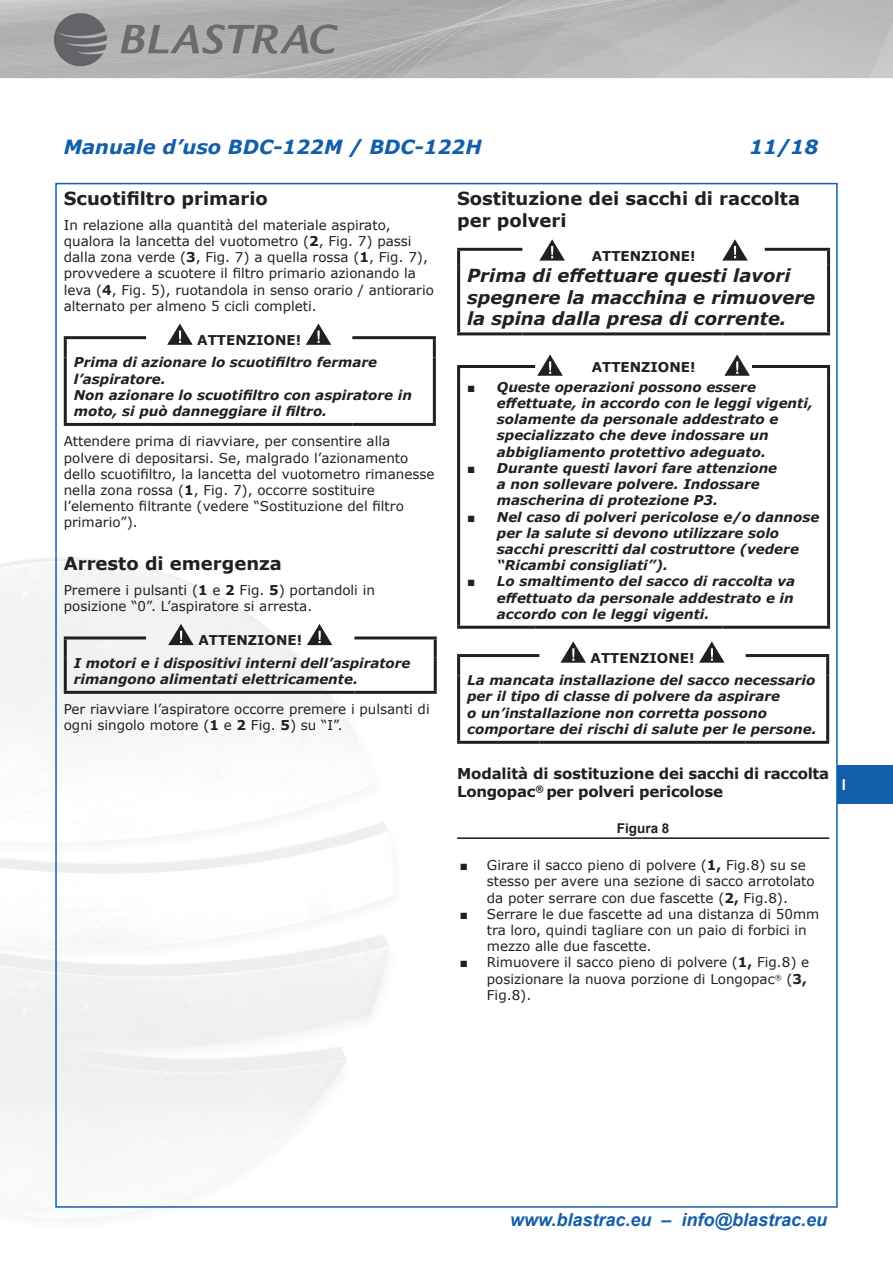
<style>
.page{position:relative;width:893px;height:1263px;background:#fff}
.page>*{position:absolute;margin:0;border:0;box-sizing:border-box;transform-origin:0 0}
.t1{font:italic 700 19.5px "Verdana";color:#135eab}
.ATTENZIONE_TESTO{font:italic 700 18px/21.6px "Verdana";color:#231f20}
.TITOLO_2{font:700 18px/21.6px "Verdana";color:#231f20}
.t2{font:italic 700 18px "Arial";color:#135eab}
.TITOLO_3{font:700 15px/18px "Verdana";letter-spacing:-.02em;color:#231f20}
.t3{font:700 15px "Arial";color:#fff}
.TESTO{font:13.5px/16.2px "Verdana";color:#231f20}
.ATTENZIONE_TESTO-2{font:italic 700 13.5px/16.2px "Verdana";color:#231f20}
.ATTENZIONE{font:700 13.5px "Verdana";color:#231f20}
.FIGURA{font:700 13.5px "Arial";color:#231f20}
.s1{font-weight:700}
.s2{font-family:"Arial";font-weight:400;font-style:normal}
.s3{font-family:"Arial"}
</style>
<div class="page">
<img style="left:1px;top:0;width:892px;height:1210px">
<svg style="left:121px;top:24px;width:216px;height:30px"></svg>
<div style="left:838px;top:765px;width:55px;height:39px;background:#135eab"></div>
<hr style="left:64px;top:339px;width:3px;height:18px;background:#231f20">
<hr style="left:64px;top:336px;width:82px;height:3px;background:#231f20">
<hr style="left:433px;top:339px;width:3px;height:18px;background:#231f20">
<hr style="left:352px;top:336px;width:84px;height:3px;background:#231f20">
<hr style="left:64px;top:357px;width:3px;height:66px;background:#231f20">
<hr style="left:433px;top:357px;width:3px;height:66px;background:#231f20">
<hr style="left:64px;top:423px;width:82px;height:3px;background:#231f20">
<hr style="left:146px;top:423px;width:206px;height:3px;background:#231f20">
<hr style="left:352px;top:423px;width:84px;height:3px;background:#231f20">
<svg style="left:166px;top:323px;width:28px;height:23px"></svg>
<svg style="left:304px;top:323px;width:29px;height:23px"></svg>
<hr style="left:64px;top:639px;width:3px;height:19px;background:#231f20">
<hr style="left:64px;top:636px;width:82px;height:3px;background:#231f20">
<hr style="left:434px;top:639px;width:3px;height:19px;background:#231f20">
<hr style="left:354px;top:636px;width:83px;height:3px;background:#231f20">
<hr style="left:64px;top:658px;width:3px;height:33px;background:#231f20">
<hr style="left:434px;top:658px;width:3px;height:33px;background:#231f20">
<hr style="left:64px;top:691px;width:82px;height:3px;background:#231f20">
<hr style="left:146px;top:691px;width:208px;height:3px;background:#231f20">
<hr style="left:354px;top:691px;width:83px;height:3px;background:#231f20">
<svg style="left:167px;top:623px;width:28px;height:23px"></svg>
<svg style="left:305px;top:623px;width:29px;height:23px"></svg>
<hr style="left:457px;top:838px;width:372px;height:1px;background:#231f20">
<hr style="left:457px;top:251px;width:3px;height:14px;background:#231f20">
<hr style="left:457px;top:248px;width:65px;height:3px;background:#231f20">
<hr style="left:827px;top:251px;width:3px;height:14px;background:#231f20">
<hr style="left:765px;top:248px;width:65px;height:3px;background:#231f20">
<hr style="left:457px;top:265px;width:3px;height:67px;background:#231f20">
<hr style="left:827px;top:265px;width:3px;height:67px;background:#231f20">
<hr style="left:457px;top:332px;width:65px;height:3px;background:#231f20">
<hr style="left:522px;top:332px;width:43px;height:3px;background:#231f20">
<hr style="left:565px;top:332px;width:157px;height:3px;background:#231f20">
<hr style="left:722px;top:332px;width:43px;height:3px;background:#231f20">
<hr style="left:765px;top:332px;width:65px;height:3px;background:#231f20">
<svg style="left:539px;top:239px;width:26px;height:22px"></svg>
<svg style="left:722px;top:239px;width:26px;height:22px"></svg>
<hr style="left:457px;top:368px;width:3px;height:14px;background:#231f20">
<hr style="left:457px;top:365px;width:78px;height:3px;background:#231f20">
<hr style="left:827px;top:368px;width:3px;height:14px;background:#231f20">
<hr style="left:752px;top:365px;width:78px;height:3px;background:#231f20">
<hr style="left:457px;top:382px;width:3px;height:244px;background:#231f20">
<hr style="left:827px;top:382px;width:3px;height:244px;background:#231f20">
<hr style="left:457px;top:626px;width:78px;height:3px;background:#231f20">
<hr style="left:535px;top:626px;width:30px;height:3px;background:#231f20">
<hr style="left:565px;top:626px;width:157px;height:3px;background:#231f20">
<hr style="left:722px;top:626px;width:30px;height:3px;background:#231f20">
<hr style="left:752px;top:626px;width:78px;height:3px;background:#231f20">
<svg style="left:536px;top:354px;width:28px;height:22px"></svg>
<svg style="left:723px;top:354px;width:28px;height:22px"></svg>
<hr style="left:457px;top:657px;width:3px;height:18px;background:#231f20">
<hr style="left:457px;top:654px;width:82px;height:3px;background:#231f20">
<hr style="left:826px;top:657px;width:3px;height:18px;background:#231f20">
<hr style="left:746px;top:654px;width:83px;height:3px;background:#231f20">
<hr style="left:457px;top:675px;width:3px;height:66px;background:#231f20">
<hr style="left:826px;top:675px;width:3px;height:66px;background:#231f20">
<hr style="left:457px;top:741px;width:82px;height:3px;background:#231f20">
<hr style="left:539px;top:741px;width:207px;height:3px;background:#231f20">
<hr style="left:746px;top:741px;width:83px;height:3px;background:#231f20">
<svg style="left:559px;top:641px;width:28px;height:22px"></svg>
<svg style="left:698px;top:641px;width:28px;height:22px"></svg>
<h1 class="t1" style="left:64px;top:133px;width:420px">Manuale d’uso BDC-122M / BDC-122H</h1>
<h1 class="t1" style="left:749px;top:133px;width:70px">11/18</h1>
<p class="TITOLO_2" style="left:64px;top:187px;width:206px">Scuotifiltro primario</p>
<p class="TESTO" style="left:64px;top:217px;width:372px">In relazione alla quantità del materiale aspirato, qualora la lancetta del vuotometro (<span class="s1">2</span>, Fig. 7) passi dalla zona verde (<span class="s1">3</span>, Fig. 7) a quella rossa (<span class="s1">1</span>, Fig. 7), provvedere a scuotere il filtro primario azionando la leva (<span class="s1">4</span>, Fig. 5), ruotandola in senso orario / antiorario alternato per almeno 5 cicli completi.</p>
<p class="ATTENZIONE" style="left:197px;top:330px;width:105px">ATTENZIONE!</p>
<p class="ATTENZIONE_TESTO-2" style="left:74px;top:354px;width:305px">Prima di azionare lo scuotifiltro fermare l’aspiratore.</p>
<p class="ATTENZIONE_TESTO-2" style="left:74px;top:386px;width:340px">Non azionare lo scuotifiltro con aspiratore in moto, si può danneggiare il filtro.</p>
<p class="TESTO" style="left:64px;top:433px;width:372px">Attendere prima di riavviare, per consentire alla polvere di depositarsi. Se, malgrado l’azionamento dello scuotifiltro, la lancetta del vuotometro rimanesse nella zona rossa (<span class="s1">1</span>, Fig. 7), occorre sostituire l’elemento filtrante (vedere “Sostituzione del filtro primario”).</p>
<p class="TITOLO_2" style="left:64px;top:552px;width:220px">Arresto di emergenza</p>
<p class="TESTO" style="left:64px;top:582px;width:313px">Premere i pulsanti (<span class="s1">1</span> e <span class="s1">2</span> Fig. <span class="s1">5</span>) portandoli in posizione “0”. L’aspiratore si arresta.</p>
<p class="ATTENZIONE" style="left:198px;top:631px;width:105px">ATTENZIONE!</p>
<p class="ATTENZIONE_TESTO-2" style="left:74px;top:654px;width:338px">I motori e i dispositivi interni dell’aspiratore rimangono alimentati elettricamente.</p>
<p class="TESTO" style="left:64px;top:701px;width:367px">Per riavviare l’aspiratore occorre premere i pulsanti di ogni singolo motore (<span class="s1">1</span> e <span class="s1">2</span> Fig. <span class="s1">5</span>) su “I”.</p>
<p class="TITOLO_2" style="left:457px;top:187px;width:345px">Sostituzione dei sacchi di raccolta per polveri</p>
<p class="ATTENZIONE" style="left:592px;top:246px;width:105px">ATTENZIONE!</p>
<p class="ATTENZIONE_TESTO" style="left:467px;top:264px;width:350px">Prima di effettuare questi lavori spegnere la macchina e rimuovere la spina dalla presa di corrente.</p>
<p class="ATTENZIONE" style="left:592px;top:358px;width:105px">ATTENZIONE!</p>
<p class="ATTENZIONE_TESTO-2" style="left:497px;top:379px;width:317px;text-indent:-30px"><span class="s2">■</span> Queste operazioni possono essere effettuate, in accordo con le leggi vigenti, solamente da personale addestrato e specializzato che deve indossare un abbigliamento protettivo adeguato.</p>
<p class="ATTENZIONE_TESTO-2" style="left:497px;top:460px;width:282px;text-indent:-30px"><span class="s2">■</span> Durante questi lavori fare attenzione a non sollevare polvere. Indossare mascherina di protezione P3.</p>
<p class="ATTENZIONE_TESTO-2" style="left:497px;top:508px;width:324px;text-indent:-30px"><span class="s2">■</span> Nel caso di polveri pericolose e/o dannose per la salute si devono utilizzare solo sacchi prescritti dal costruttore (vedere “Ricambi consigliati”).</p>
<p class="ATTENZIONE_TESTO-2" style="left:497px;top:573px;width:300px;text-align:justify;text-indent:-30px"><span class="s2">■</span> Lo smaltimento del sacco di raccolta va effettuato da personale addestrato e in accordo con le leggi vigenti.</p>
<p class="ATTENZIONE" style="left:591px;top:648px;width:105px">ATTENZIONE!</p>
<p class="ATTENZIONE_TESTO-2" style="left:467px;top:672px;width:351px">La mancata installazione del sacco necessario per il tipo di classe di polvere da aspirare<br>o un’installazione non corretta possono comportare dei rischi di salute per le persone.</p>
<p class="TITOLO_3" style="left:457px;top:764px;width:373px">Modalità di sostituzione dei sacchi di raccolta<br>Longopac<sup>®</sup> per polveri pericolose</p>
<p class="FIGURA" style="left:617px;top:819px;width:54px">Figura 8</p>
<p class="TESTO" style="left:487px;top:857px;width:329px;text-indent:-27px"><span class="s3">■</span> Girare il sacco pieno di polvere (<span class="s1">1,</span> Fig.8) su se stesso per avere una sezione di sacco arrotolato da poter serrare con due fascette (<span class="s1">2,</span> Fig.8).</p>
<p class="TESTO" style="left:487px;top:905px;width:334px;text-indent:-27px"><span class="s3">■</span> Serrare le due fascette ad una distanza di 50mm tra loro, quindi tagliare con un paio di forbici in mezzo alle due fascette.</p>
<p class="TESTO" style="left:487px;top:954px;width:324px;text-indent:-27px"><span class="s3">■</span> Rimuovere il sacco pieno di polvere (<span class="s1">1,</span> Fig.8) e posizionare la nuova porzione di Longopac<sup>®</sup> (<span class="s1">3,<br></span>Fig.8).</p>
<p class="t3" style="left:842px;top:774px;width:6px">I</p>
<h2 class="t2" style="left:510px;top:1208px;width:318px">www.blastrac.eu ‒ info@blastrac.eu</h2>
</div>
